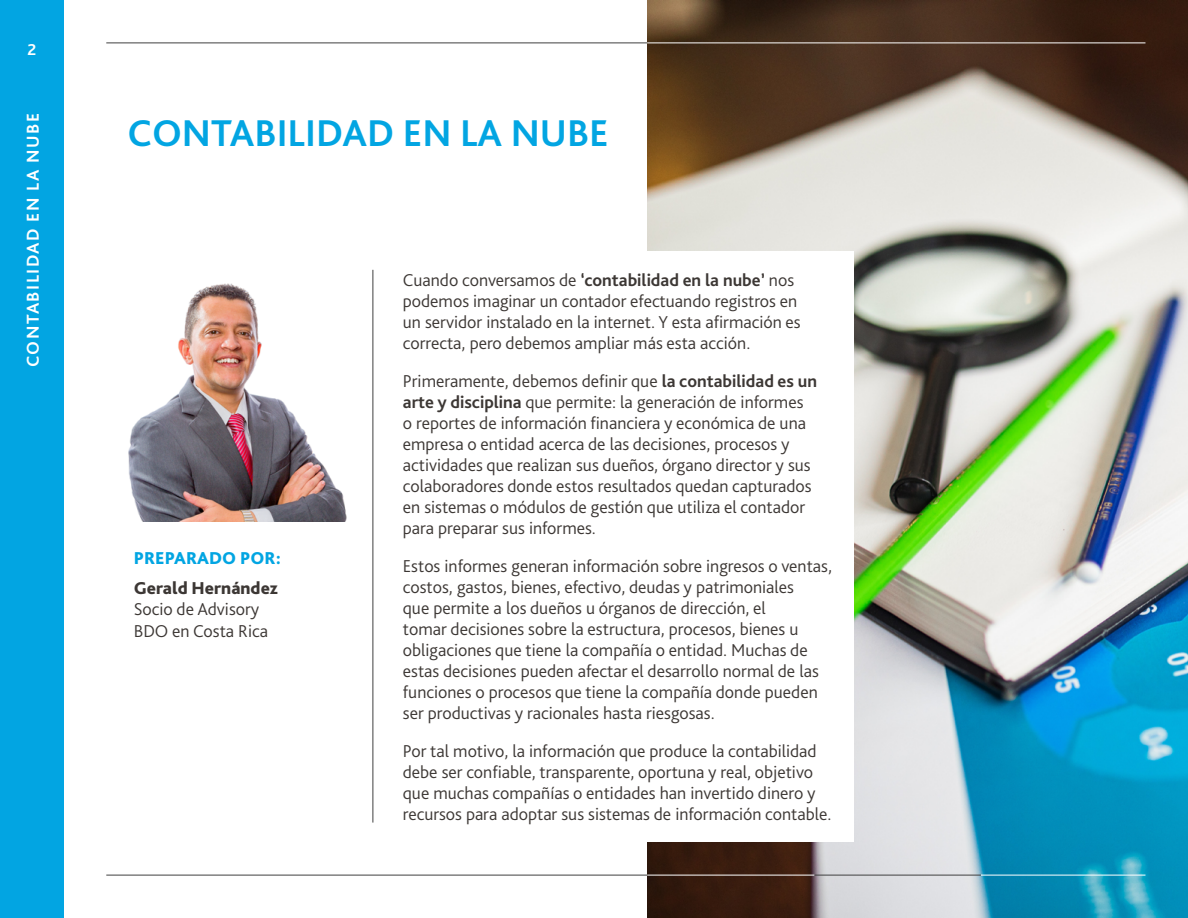
<style>
.page{position:relative;width:1188px;height:918px;background:#fff}
.page>*{position:absolute;margin:0;border:0;box-sizing:border-box;transform-origin:0 0}
.t1{font:700 39px "Bliss Pro";color:#02a5e2}
.t2{font:300 18px/21px "Bliss Pro";color:#3c3734}
.t3{font:700 18px "Bliss Pro";letter-spacing:.085em;color:#fff}
.t4{font:800 18px "Bliss Pro";color:#3c3734}
.t5{font:800 18px "Bliss Pro";color:#02a5e2}
.t6{font:700 16.5px "Bliss Pro";color:#fff}
.s1{font-weight:700}
</style>
<div class="page">
<div style="left:0;top:0;width:64px;height:918px;background:#02a5e2"></div>
<hr style="left:106px;top:43px;width:1039px;height:1px;background:#404040">
<hr style="left:106px;top:875px;width:1039px;height:1px;background:#404040">
<img style="left:647px;top:0;width:541px;height:918px">
<hr style="left:647px;top:43px;width:498px;height:1px;background:#fff">
<hr style="left:981px;top:875px;width:164px;height:1px;background:#fff">
<div style="left:129px;top:251px;width:725px;height:590px;background:#fff"></div>
<img style="left:128px;top:283px;width:219px;height:239px">
<hr style="left:373px;top:270px;width:1px;height:553px;background:#404040">
<hr style="left:647px;top:875px;width:167px;height:1px;background:#fff">
<hr style="left:814px;top:875px;width:167px;height:1px;background:#404040">
<p class="t6" style="left:27px;top:39px;width:10px">2</p>
<p class="t3" style="left:22px;top:367px;width:255px;rotate:-90deg">Contabilidad en la nube</p>
<h1 class="t1" style="left:128px;top:108px;width:48px">CONTABILIDAD</h1>
<h1 class="t1" style="left:403px;top:108px;width:133px">ENLANUBE</h1>
<p class="t5" style="left:134px;top:547px;width:149px">PREPARADO POR:</p>
<p class="t4" style="left:134px;top:577px;width:146px">Gerald Hernández</p>
<p class="t2" style="left:134px;top:598px;width:136px;line-height:21.6px">Socio de Advisory<br>BDO en Costa Rica</p>
<p class="t2" style="left:403px;top:269px;width:399px">Cuando conversamos de <span class="s1">‘contabilidad en la nube’</span> nos podemos imaginar un contador efectuando registros en un servidor instalado en la internet. Y esta afirmación es correcta, pero debemos ampliar más esta acción.</p>
<p class="t2" style="left:403px;top:370px;width:416px">Primeramente, debemos definir que <span class="s1">la contabilidad es un arte y disciplina</span> que permite: la generación de informes o reportes de información financiera y económica de una empresa o entidad acerca de las decisiones, procesos y actividades que realizan sus dueños, órgano director y sus colaboradores donde estos resultados quedan capturados en sistemas o módulos de gestión que utiliza el contador para preparar sus informes.</p>
<p class="t2" style="left:403px;top:555px;width:431px">Estos informes generan información sobre ingresos o ventas, costos, gastos, bienes, efectivo, deudas y patrimoniales<br>que permite a los dueños u órganos de dirección, el<br>tomar decisiones sobre la estructura, procesos, bienes u obligaciones que tiene la compañía o entidad. Muchas de estas decisiones pueden afectar el desarrollo normal de las funciones o procesos que tiene la compañía donde pueden ser productivas y racionales hasta riesgosas.</p>
<p class="t2" style="left:403px;top:740px;width:430px">Por tal motivo, la información que produce la contabilidad debe ser confiable, transparente, oportuna y real, objetivo que muchas compañías o entidades han invertido dinero y recursos para adoptar sus sistemas de información contable.</p>
</div>
